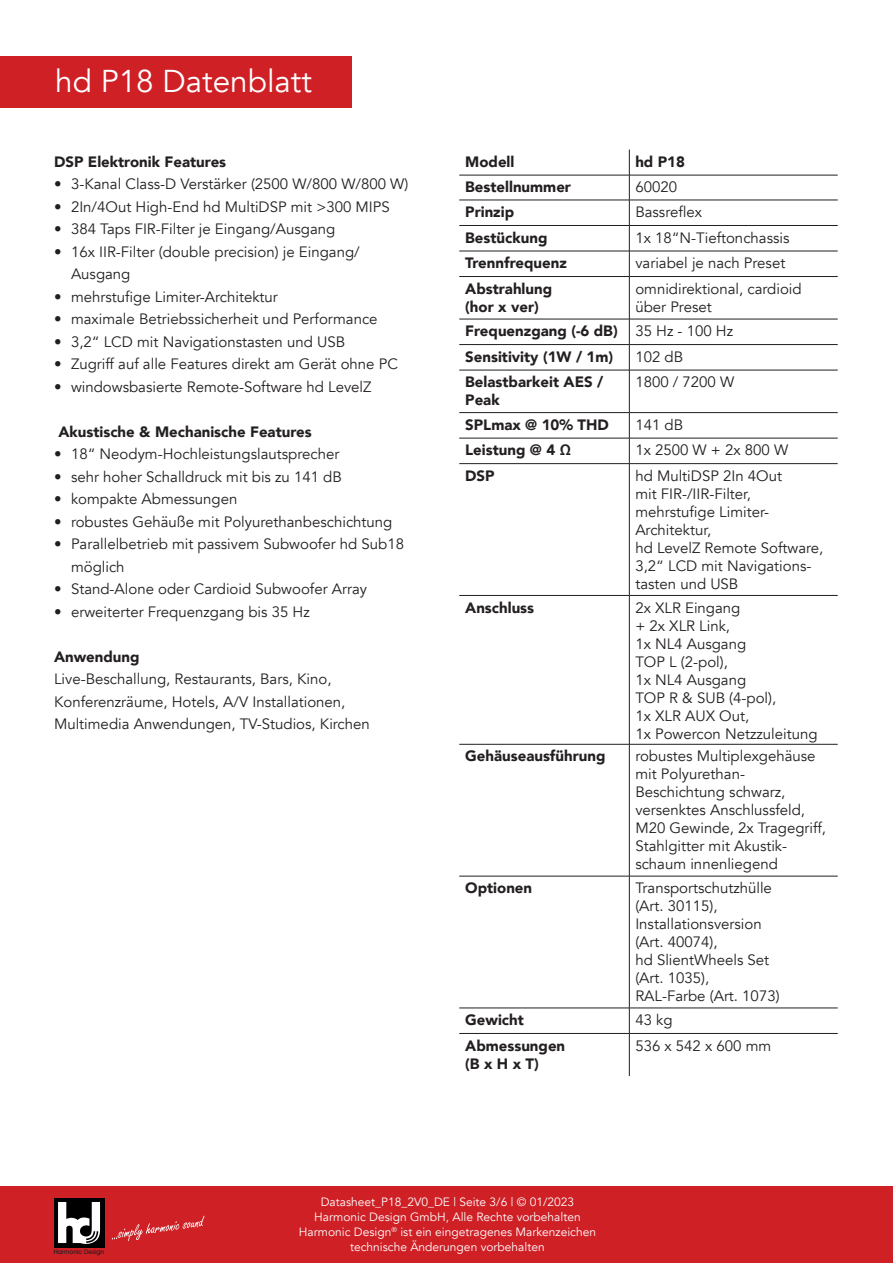
<style>
.page{position:relative;width:893px;height:1263px;background:#fff}
.page>*{position:absolute;margin:0;border:0;box-sizing:border-box;transform-origin:0 0}
.t1{font:31.5px "Avenir";color:#fff}
.t2{font:15px/18px "Avenir";color:#231f20}
.t3{font:900 15px/18px "Avenir";color:#231f20}
.t4{font:12px/15px "Avenir";color:#fff;text-align:center}
.t5{font:500 6.45px "Avant Garde IT Cby BT";color:#231f20}
.s1{font-weight:400}
</style>
<div class="page">
<div style="left:0;top:1186px;width:893px;height:77px;background:#cf2026"></div>
<div style="left:54px;top:1198px;width:50px;height:49px;background:#000001"></div>
<svg style="left:58px;top:1202px;width:42px;height:42px"></svg>
<svg style="left:112px;top:1216px;width:93px;height:25px"></svg>
<svg style="left:629px;top:150px;width:1px;height:126px"></svg>
<hr style="left:629px;top:277px;width:1px;height:42px;background:#231f20">
<svg style="left:629px;top:320px;width:1px;height:50px"></svg>
<hr style="left:629px;top:370px;width:1px;height:42px;background:#231f20">
<svg style="left:629px;top:413px;width:1px;height:50px"></svg>
<hr style="left:629px;top:464px;width:1px;height:131px;background:#231f20">
<hr style="left:629px;top:596px;width:1px;height:148px;background:#231f20">
<hr style="left:629px;top:744px;width:1px;height:132px;background:#231f20">
<hr style="left:629px;top:876px;width:1px;height:132px;background:#231f20">
<svg style="left:629px;top:1009px;width:1px;height:24px"></svg>
<hr style="left:629px;top:1034px;width:1px;height:42px;background:#231f20">
<hr style="left:459px;top:200px;width:170px;height:1px;background:#231f20">
<hr style="left:629px;top:200px;width:209px;height:1px;background:#231f20">
<hr style="left:459px;top:344px;width:170px;height:1px;background:#231f20">
<hr style="left:629px;top:344px;width:209px;height:1px;background:#231f20">
<hr style="left:459px;top:438px;width:170px;height:1px;background:#231f20">
<hr style="left:629px;top:438px;width:209px;height:1px;background:#231f20">
<hr style="left:459px;top:463px;width:170px;height:1px;background:#231f20">
<hr style="left:629px;top:463px;width:209px;height:1px;background:#231f20">
<hr style="left:459px;top:595px;width:170px;height:1px;background:#231f20">
<hr style="left:629px;top:595px;width:209px;height:1px;background:#231f20">
<hr style="left:459px;top:744px;width:170px;height:1px;background:#231f20">
<hr style="left:629px;top:744px;width:209px;height:1px;background:#231f20">
<hr style="left:459px;top:876px;width:170px;height:1px;background:#231f20">
<hr style="left:629px;top:876px;width:209px;height:1px;background:#231f20">
<hr style="left:459px;top:1008px;width:170px;height:1px;background:#231f20">
<hr style="left:629px;top:1008px;width:209px;height:1px;background:#231f20">
<hr style="left:459px;top:1033px;width:170px;height:1px;background:#231f20">
<hr style="left:629px;top:1033px;width:209px;height:1px;background:#231f20">
<hr style="left:459px;top:175px;width:170px;height:1px;background:#231f20">
<hr style="left:629px;top:175px;width:209px;height:1px;background:#231f20">
<hr style="left:459px;top:225px;width:170px;height:1px;background:#231f20">
<hr style="left:629px;top:225px;width:209px;height:1px;background:#231f20">
<hr style="left:459px;top:251px;width:170px;height:1px;background:#231f20">
<hr style="left:629px;top:251px;width:209px;height:1px;background:#231f20">
<hr style="left:459px;top:276px;width:170px;height:1px;background:#231f20">
<hr style="left:629px;top:276px;width:209px;height:1px;background:#231f20">
<hr style="left:459px;top:319px;width:170px;height:1px;background:#231f20">
<hr style="left:629px;top:319px;width:209px;height:1px;background:#231f20">
<hr style="left:459px;top:370px;width:170px;height:1px;background:#231f20">
<hr style="left:629px;top:370px;width:209px;height:1px;background:#231f20">
<hr style="left:459px;top:412px;width:170px;height:1px;background:#231f20">
<hr style="left:629px;top:412px;width:209px;height:1px;background:#231f20">
<div style="left:0;top:57px;width:351px;height:51px;background:#cf2026"></div>
<h1 class="t1" style="left:55px;top:62px;width:258px">hd P18 Datenblatt</h1>
<p class="t3" style="left:54px;top:152px;width:174px">DSP Elektronik Features</p>
<p class="t2" style="left:54px;top:175px;width:356px">• 3-Kanal Class-D Verstärker (2500 W/800 W/800 W)</p>
<p class="t2" style="left:54px;top:198px;width:337px">• 2In/4Out High-End hd MultiDSP mit &gt;300 MIPS</p>
<p class="t2" style="left:54px;top:220px;width:283px">• 384 Taps FIR-Filter je Eingang/Ausgang</p>
<p class="t2" style="left:71px;top:240px;width:290px;line-height:22.5px;text-indent:-17px">• 16x IIR-Filter (double precision) je Eingang/<br>Ausgang</p>
<p class="t2" style="left:54px;top:288px;width:225px">• mehrstufige Limiter-Architektur</p>
<p class="t2" style="left:54px;top:310px;width:325px">• maximale Betriebssicherheit und Performance</p>
<p class="t2" style="left:54px;top:333px;width:293px">• 3,2“ LCD mit Navigationstasten und USB</p>
<p class="t2" style="left:54px;top:355px;width:345px">• Zugriff auf alle Features direkt am Gerät ohne PC</p>
<p class="t2" style="left:54px;top:378px;width:319px">• windowsbasierte Remote-Software hd LevelZ</p>
<p class="t3" style="left:58px;top:422px;width:255px">Akustische &amp; Mechanische Features</p>
<p class="t2" style="left:54px;top:445px;width:287px">• 18“ Neodym-Hochleistungslautsprecher</p>
<p class="t2" style="left:54px;top:468px;width:289px">• sehr hoher Schalldruck mit bis zu 141 dB</p>
<p class="t2" style="left:54px;top:490px;width:185px">• kompakte Abmessungen</p>
<p class="t2" style="left:54px;top:513px;width:340px">• robustes Gehäuße mit Polyurethanbeschichtung</p>
<p class="t2" style="left:71px;top:533px;width:335px;line-height:22.5px;text-indent:-17px">• Parallelbetrieb mit passivem Subwoofer hd Sub18 möglich</p>
<p class="t2" style="left:54px;top:580px;width:315px">• Stand-Alone oder Cardioid Subwoofer Array</p>
<p class="t2" style="left:54px;top:603px;width:257px">• erweiterter Frequenzgang bis 35 Hz</p>
<p class="t3" style="left:54px;top:647px;width:87px">Anwendung</p>
<p class="t2" style="left:54px;top:668px;width:317px;line-height:22.5px">Live-Beschallung, Restaurants, Bars, Kino,<br>Konferenzräume, Hotels, A/V Installationen,<br>Multimedia Anwendungen, TV-Studios, Kirchen</p>
<p class="t3" style="left:465px;top:152px;width:51px">Modell</p>
<p class="t3" style="left:635px;top:152px;width:51px">hd P18</p>
<p class="t3" style="left:465px;top:177px;width:107px">Bestellnummer</p>
<p class="t2" style="left:635px;top:178px;width:43px">60020</p>
<p class="t3" style="left:465px;top:202px;width:50px">Prinzip</p>
<p class="t2" style="left:635px;top:203px;width:68px">Bassreflex</p>
<p class="t3" style="left:465px;top:228px;width:84px">Bestückung</p>
<p class="t2" style="left:635px;top:229px;width:156px">1x 18“N-Tieftonchassis</p>
<p class="t3" style="left:465px;top:253px;width:103px">Trennfrequenz</p>
<p class="t2" style="left:635px;top:254px;width:151px">variabel je nach Preset</p>
<p class="t3" style="left:465px;top:279px;width:88px">Abstrahlung (hor x ver)</p>
<p class="t2" style="left:635px;top:280px;width:168px">omnidirektional, cardioid über Preset</p>
<p class="t3" style="left:465px;top:318px;width:269px;line-height:25.5px">Frequenzgang (-6 dB) <span class="s1">35 Hz - 100 Hz<br></span>Sensitivity (1W / 1m)</p>
<p class="t2" style="left:635px;top:348px;width:49px">102 dB</p>
<p class="t3" style="left:465px;top:373px;width:140px">Belastbarkeit AES /<br>Peak</p>
<p class="t2" style="left:635px;top:373px;width:100px">1800 / 7200 W</p>
<p class="t3" style="left:465px;top:415px;width:145px">SPLmax @ 10% THD</p>
<p class="t2" style="left:635px;top:416px;width:49px">141 dB</p>
<p class="t3" style="left:465px;top:441px;width:107px">Leistung @ 4 Ω</p>
<p class="t2" style="left:635px;top:441px;width:154px">1x 2500 W + 2x 800 W</p>
<p class="t3" style="left:465px;top:466px;width:31px">DSP</p>
<p class="t2" style="left:635px;top:467px;width:190px">hd MultiDSP 2In 4Out<br>mit FIR-/IIR-Filter, mehrstufige Limiter-<br>Architektur,<br>hd LevelZ Remote Software,<br>3,2“ LCD mit Navigations&shy;tasten und USB</p>
<p class="t3" style="left:465px;top:598px;width:70px">Anschluss</p>
<p class="t2" style="left:635px;top:599px;width:184px">2x XLR Eingang<br>+ 2x XLR Link,<br>1x NL4 Ausgang<br>TOP L (2-pol),<br>1x NL4 Ausgang<br>TOP R &amp; SUB (4-pol),<br>1x XLR AUX Out,<br>1x Powercon Netzzuleitung</p>
<p class="t3" style="left:465px;top:747px;width:142px">Gehäuseausführung</p>
<p class="t2" style="left:635px;top:747px;width:192px">robustes Multiplexgehäuse mit Polyurethan-<br>Beschichtung schwarz, versenktes Anschlussfeld,<br>M20 Gewinde, 2x Tragegriff,<br>Stahlgitter mit Akustik&shy;schaum innenliegend</p>
<p class="t3" style="left:465px;top:879px;width:68px">Optionen</p>
<p class="t2" style="left:635px;top:879px;width:146px">Transportschutzhülle (Art. 30115),<br>Installationsversion (Art. 40074),<br>hd SlientWheels Set (Art. 1035),<br>RAL-Farbe (Art. 1073)</p>
<p class="t3" style="left:465px;top:1010px;width:60px">Gewicht</p>
<p class="t2" style="left:635px;top:1011px;width:39px">43 kg</p>
<p class="t3" style="left:465px;top:1036px;width:102px">Abmessungen (B x H x T)</p>
<p class="t2" style="left:635px;top:1037px;width:137px">536 x 542 x 600 mm</p>
<p class="t5" style="left:54px;top:1248px;width:52px">Harmonic Design</p>
<p class="t4" style="left:299px;top:1194px;width:299px">Datasheet_P18_2V0_DE | Seite 3/6 | © 01/2023<br>Harmonic Design GmbH, Alle Rechte vorbehalten Harmonic Design<sup>®</sup> ist ein eingetragenes Markenzeichen technische Änderungen vorbehalten</p>
</div>
